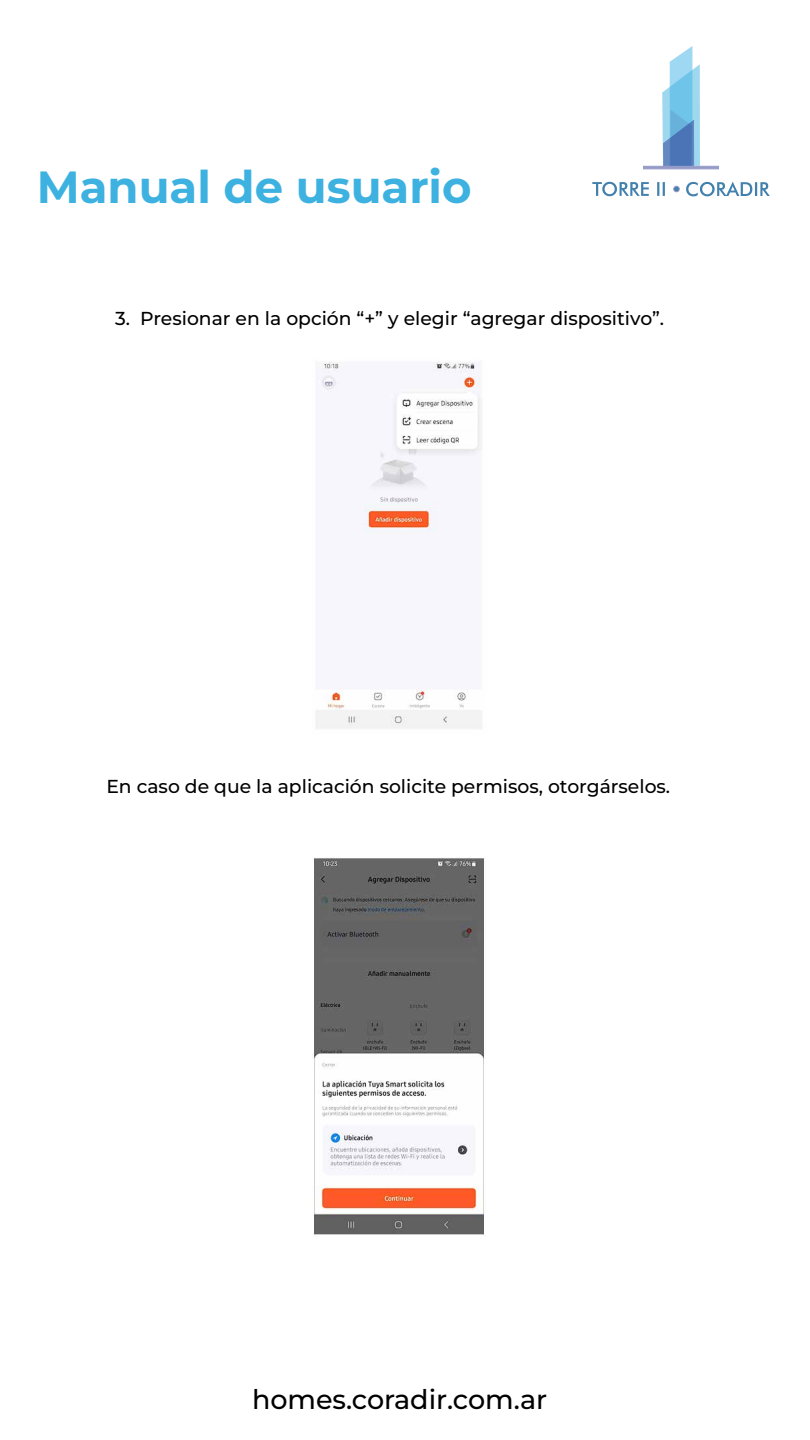
<style>
.page{position:relative;width:810px;height:1440px;background:#fff}
.page>*{position:absolute;margin:0;border:0;box-sizing:border-box;transform-origin:0 0}
.t1{font:700 45px "Montserrat";color:#3db1e0}
.t2{font:500 27px "Montserrat";color:#000}
.t3{font:500 18.75px "Montserrat";color:#000}
</style>
<div class="page">
<svg style="left:643px;top:46px;width:76px;height:123px"></svg>
<svg style="left:674px;top:186px;width:5px;height:6px"></svg>
<svg style="left:592px;top:182px;width:73px;height:14px"></svg>
<svg style="left:686px;top:182px;width:84px;height:14px"></svg>
<img style="left:316px;top:361px;width:166px;height:368px">
<img style="left:314px;top:858px;width:171px;height:377px">
<h1 class="t1" style="left:37px;top:157px;width:436px">Manual de usuario</h1>
<p class="t3" style="left:115px;top:306px;width:550px">3. Presionar en la opción “+” y elegir “agregar dispositivo”.</p>
<p class="t3" style="left:106px;top:774px;width:565px">En caso de que la aplicación solicite permisos, otorgárselos.</p>
<h2 class="t2" style="left:252px;top:1381px;width:297px">homes.coradir.com.ar</h2>
</div>
